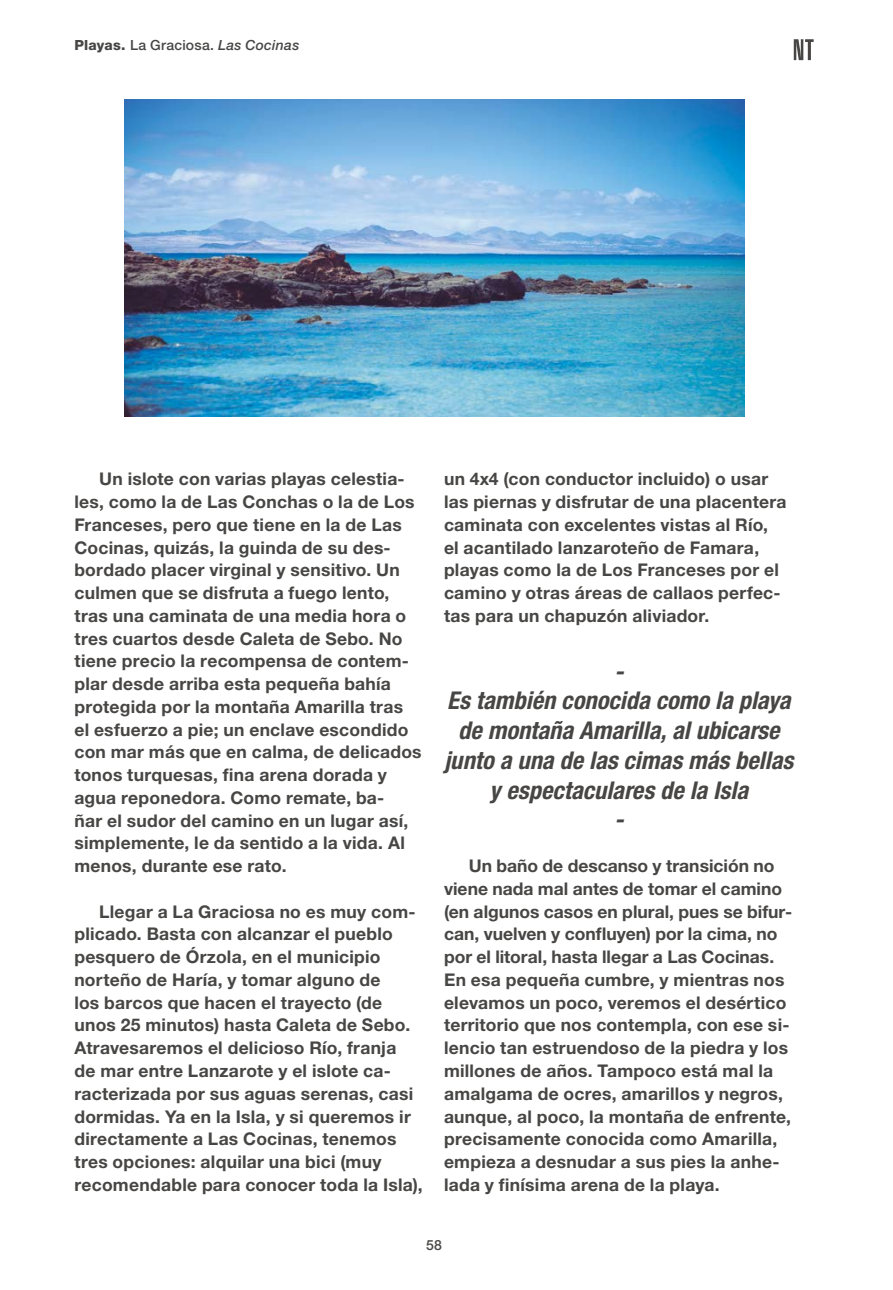
<style>
.page{position:relative;width:893px;height:1290px;background:#fff}
.page>*{position:absolute;margin:0;border:0;box-sizing:border-box;transform-origin:0 0}
.t1{font:italic 700 condensed 24.5px/29.8px "Helvetica Neue LT Std";color:#474645;text-align:center}
.t2{font:700 17.5px/22.8px "Helvetica Neue LT Std";letter-spacing:.015em;color:#474645}
.t3{font:500 14px "Helvetica Neue LT Std";letter-spacing:.015em;color:#474645}
.s1{font-weight:800}
.s2{font-style:italic}
</style>
<div class="page">
<img style="left:124px;top:99px;width:620px;height:318px">
<svg style="left:794px;top:39px;width:20px;height:21px"></svg>
<p class="t3" style="left:74px;top:36px;width:226px"><span class="s1">Playas.</span> La Graciosa. <span class="s2">Las Cocinas</span></p>
<p class="t2" style="left:74px;top:467px;width:349px;text-indent:25px">Un islote con varias playas celestia&shy;les, como la de Las Conchas o la de Los Franceses, pero que tiene en la de Las Cocinas, quizás, la guinda de su des&shy;bordado placer virginal y sensitivo. Un culmen que se disfruta a fuego lento, tras una caminata de una media hora o tres cuartos desde Caleta de Sebo. No tiene precio la recompensa de contem&shy;plar desde arriba esta pequeña bahía protegida por la montaña Amarilla tras el esfuerzo a pie; un enclave escondido con mar más que en calma, de delicados tonos turquesas, fina arena dorada y agua reponedora. Como remate, ba-<br>ñar el sudor del camino en un lugar así, simplemente, le da sentido a la vida. Al menos, durante ese rato.</p>
<p class="t2" style="left:74px;top:900px;width:350px;text-indent:25px">Llegar a La Graciosa no es muy com&shy;plicado. Basta con alcanzar el pueblo pesquero de Órzola, en el municipio norteño de Haría, y tomar alguno de<br>los barcos que hacen el trayecto (de unos 25 minutos) hasta Caleta de Sebo.<br>Atravesaremos el delicioso Río, franja<br>de mar entre Lanzarote y el islote ca&shy;racterizada por sus aguas serenas, casi dormidas. Ya en la Isla, y si queremos ir directamente a Las Cocinas, tenemos tres opciones: alquilar una bici (muy recomendable para conocer toda la Isla),</p>
<p class="t2" style="left:444px;top:467px;width:344px">un 4x4 (con conductor incluido) o usar las piernas y disfrutar de una placentera caminata con excelentes vistas al Río, el acantilado lanzaroteño de Famara, playas como la de Los Franceses por el camino y otras áreas de callaos perfec&shy;tas para un chapuzón aliviador.</p>
<p class="t1" style="left:614px;top:656px;width:11px">-</p>
<p class="t1" style="left:444px;top:686px;width:350px">Es también conocida como la playa de montaña Amarilla, al ubicarse junto a una de las cimas más bellas y espectaculares de la Isla</p>
<p class="t1" style="left:614px;top:805px;width:11px">-</p>
<p class="t2" style="left:444px;top:854px;width:350px;text-indent:25px">Un baño de descanso y transición no viene nada mal antes de tomar el camino (en algunos casos en plural, pues se bifur&shy;can, vuelven y confluyen) por la cima, no por el litoral, hasta llegar a Las Cocinas.<br>En esa pequeña cumbre, y mientras nos elevamos un poco, veremos el desértico territorio que nos contempla, con ese si&shy;lencio tan estruendoso de la piedra y los millones de años. Tampoco está mal la amalgama de ocres, amarillos y negros, aunque, al poco, la montaña de enfrente, precisamente conocida como Amarilla, empieza a desnudar a sus pies la anhe&shy;lada y finísima arena de la playa.</p>
<p class="t3" style="left:426px;top:1237px;width:17px">58</p>
</div>
